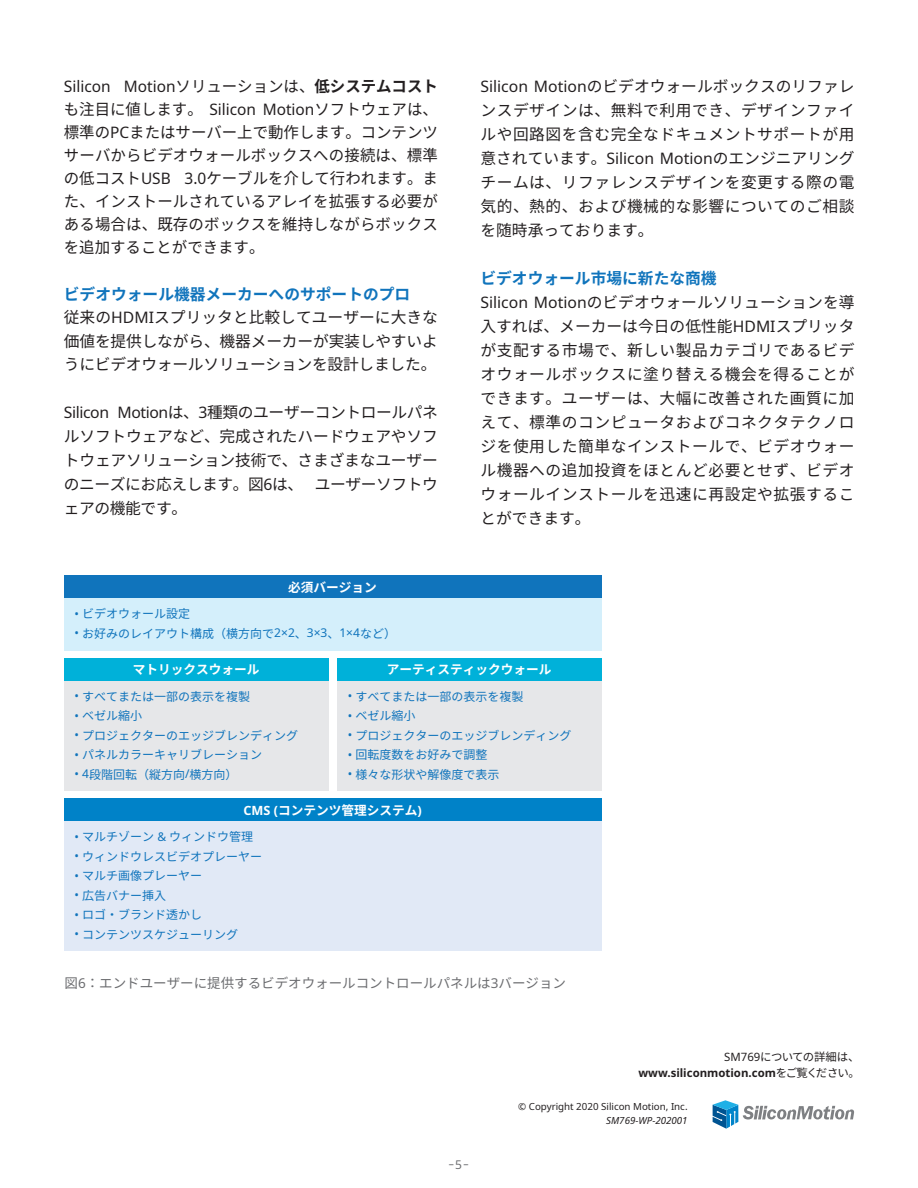
<style>
.page{position:relative;width:918px;height:1188px;background:#fff}
.page>*{position:absolute;margin:0;border:0;box-sizing:border-box;transform-origin:0 0}
.t1{font:15.75px/24px "Noto Sans CJ Kjp";letter-spacing:.01em;color:#231f20;text-align:justify}
.t2{font:15.75px/24px "Noto Sans CJ Kjp";letter-spacing:.035em;color:#231f20}
.t3{font:15.75px/23.2px "Noto Sans CJ Kjp";letter-spacing:-.01em;color:#231f20}
.t4{font:15.75px "Noto Sans";color:#231f20}
.t5{font:13.5px "Noto Sans CJ Kjp";color:#6c6d70}
.t6{font:700 12.6px "Noto Sans CJ Kjp";color:#fff}
.t7{font:12px "Noto Sans CJ Kjp";color:#1074bc}
.t8{font:12px "Noto Sans";color:#6c6d70;scale:1.5 1}
.t9{font:700 11.4px "Noto Sans";color:#231f20}
.t10{font:11.4px "Noto Sans CJ Kjp";letter-spacing:-.05em;color:#231f20}
.t11{font:9.75px "Noto Sans";color:#231f20}
.t12{font:italic 9.75px "Noto Sans";color:#231f20}
.s1{font-family:"Noto Sans CJ Kjp"}
.s2{font-family:"Noto Sans CJ Kjp";font-weight:700}
.s3{font-family:"Noto Sans"}
.s4{font-weight:700;color:#1074bc}
.s5{font-family:"Noto Sans CJ Kjp";font-weight:400}
</style>
<div class="page">
<div style="left:64px;top:597px;width:538px;height:54px;background:#d4effb"></div>
<div style="left:64px;top:575px;width:538px;height:23px;background:#1074bc"></div>
<div style="left:64px;top:820px;width:538px;height:130px;background:#e1e9f6"></div>
<div style="left:64px;top:798px;width:538px;height:23px;background:#0082c8"></div>
<div style="left:64px;top:680px;width:264px;height:111px;background:#e6e7e9"></div>
<div style="left:64px;top:658px;width:264px;height:23px;background:#00b1d9"></div>
<div style="left:337px;top:680px;width:265px;height:111px;background:#e6e7e9"></div>
<div style="left:337px;top:658px;width:265px;height:23px;background:#00b1d9"></div>
<svg style="left:713px;top:1100px;width:141px;height:29px"></svg>
<p class="t4" style="left:64px;top:75px;width:376px">Silicon Motion<span class="s1">ソリューションは、</span><span class="s2">低システムコスト</span></p>
<p class="t1" style="left:64px;top:98px;width:376px;line-height:23px">も注目に値します。 <span class="s3">Silicon Motion</span>ソフトウェアは、標準の<span class="s3">PC</span>またはサーバー上で動作します。コンテンツサーバからビデオウォールボックスへの接続は、標準の低コスト<span class="s3">USB 3.0</span>ケーブルを介して行われます。また、インストールされているアレイを拡張する必要がある場合は、既存のボックスを維持しながらボックスを追加することができます。</p>
<p class="t3" style="left:64px;top:283px;width:376px"><span class="s4">ビデオウォール機器メーカーへのサポートのプロ<br></span>従来の<span class="s3">HDMI</span>スプリッタと比較してユーザーに大きな価値を提供しながら、機器メーカーが実装しやすいようにビデオウォールソリューションを設計しました。</p>
<p class="t1" style="left:64px;top:401px;width:376px"><span class="s3">Silicon Motion</span>は、<span class="s3">3</span>種類のユーザーコントロールパネルソフトウェアなど、完成されたハードウェアやソフトウェアソリューション技術で、さまざまなユーザーのニーズにお応えします。図<span class="s3">6</span>は、 ユーザーソフトウェアの機能です。</p>
<p class="t6" style="left:288px;top:580px;width:90px">必須バージョン</p>
<p class="t7" style="left:75px;top:607px;width:117px"><span class="s3">•</span> ビデオウォール設定</p>
<p class="t7" style="left:75px;top:627px;width:323px"><span class="s3">•</span> お好みのレイアウト構成（横方向で<span class="s3">2×2</span>、<span class="s3">3×3</span>、<span class="s3">1×4</span>など）</p>
<p class="t1" style="left:480px;top:75px;width:376px"><span class="s3">Silicon Motion</span>のビデオウォールボックスのリファレンスデザインは、無料で利用でき、デザインファイルや回路図を含む完全なドキュメントサポートが用意されています。<span class="s3">Silicon Motion</span>のエンジニアリングチームは、リファレンスデザインを変更する際の電気的、熱的、および機械的な影響についてのご相談を随時承っております。</p>
<p class="t2" style="left:480px;top:267px;width:376px"><span class="s4">ビデオウォール市場に新たな商機<br></span><span class="s3">Silicon Motion</span>のビデオウォールソリューションを導入すれば、メーカーは今日の低性能<span class="s3">HDMI</span>スプリッタが支配する市場で、新しい製品カテゴリであるビデオウォールボックスに塗り替える機会を得ることができます。ユーザーは、大幅に改善された画質に加えて、標準のコンピュータおよびコネクタテクノロジを使用した簡単なインストールで、ビデオウォール機器への追加投資をほとんど必要とせず、ビデオウォールインストールを迅速に再設定や拡張することができます。</p>
<p class="t6" style="left:133px;top:663px;width:128px">マトリックスウォール</p>
<p class="t7" style="left:75px;top:690px;width:177px"><span class="s3">•</span> すべてまたは一部の表示を複製</p>
<p class="t7" style="left:75px;top:709px;width:69px"><span class="s3">•</span> ベゼル縮小</p>
<p class="t7" style="left:75px;top:729px;width:225px"><span class="s3">•</span> プロジェクターのエッジブレンディング</p>
<p class="t7" style="left:75px;top:748px;width:189px"><span class="s3">•</span> パネルカラーキャリブレーション</p>
<p class="t7" style="left:75px;top:768px;width:164px"><span class="s3">• 4</span>段階回転（縦方向<span class="s3">/</span>横方向）</p>
<p class="t6" style="left:387px;top:663px;width:166px">アーティスティックウォール</p>
<p class="t7" style="left:348px;top:690px;width:177px"><span class="s3">•</span> すべてまたは一部の表示を複製</p>
<p class="t7" style="left:348px;top:709px;width:69px"><span class="s3">•</span> ベゼル縮小</p>
<p class="t7" style="left:348px;top:729px;width:225px"><span class="s3">•</span> プロジェクターのエッジブレンディング</p>
<p class="t7" style="left:348px;top:748px;width:141px"><span class="s3">•</span> 回転度数をお好みで調整</p>
<p class="t7" style="left:348px;top:768px;width:153px"><span class="s3">•</span> 様々な形状や解像度で表示</p>
<p class="t6" style="left:243px;top:803px;width:180px"><span class="s3">CMS (</span>コンテンツ管理システム<span class="s3">)</span></p>
<p class="t7" style="left:75px;top:830px;width:180px"><span class="s3">•</span> マルチゾーン <span class="s3">&amp;</span> ウィンドウ管理</p>
<p class="t7" style="left:75px;top:849px;width:189px"><span class="s3">•</span> ウィンドウレスビデオプレーヤー</p>
<p class="t7" style="left:75px;top:869px;width:129px"><span class="s3">•</span> マルチ画像プレーヤー</p>
<p class="t7" style="left:75px;top:888px;width:93px"><span class="s3">•</span> 広告バナー挿入</p>
<p class="t7" style="left:75px;top:908px;width:129px"><span class="s3">•</span> ロゴ・ブランド透かし</p>
<p class="t7" style="left:75px;top:927px;width:165px"><span class="s3">•</span> コンテンツスケジューリング</p>
<p class="t5" style="left:65px;top:975px;width:503px">図<span class="s3">6</span>：エンドユーザーに提供するビデオウォールコントロールパネルは<span class="s3">3</span>バージョン</p>
<p class="t10" style="left:724px;top:1050px;width:137px"><span class="s3">SM769</span>についての詳細は、</p>
<p class="t9" style="left:639px;top:1065px;width:223px">www.siliconmotion.com<span class="s5">をご覧ください。</span></p>
<p class="t8" style="left:449px;top:1155px;width:15px">-5-</p>
<p class="t11" style="left:518px;top:1099px;width:171px">© Copyright 2020 Silicon Motion, Inc.</p>
<p class="t12" style="left:606px;top:1113px;width:83px">SM769-WP-202001</p>
</div>
